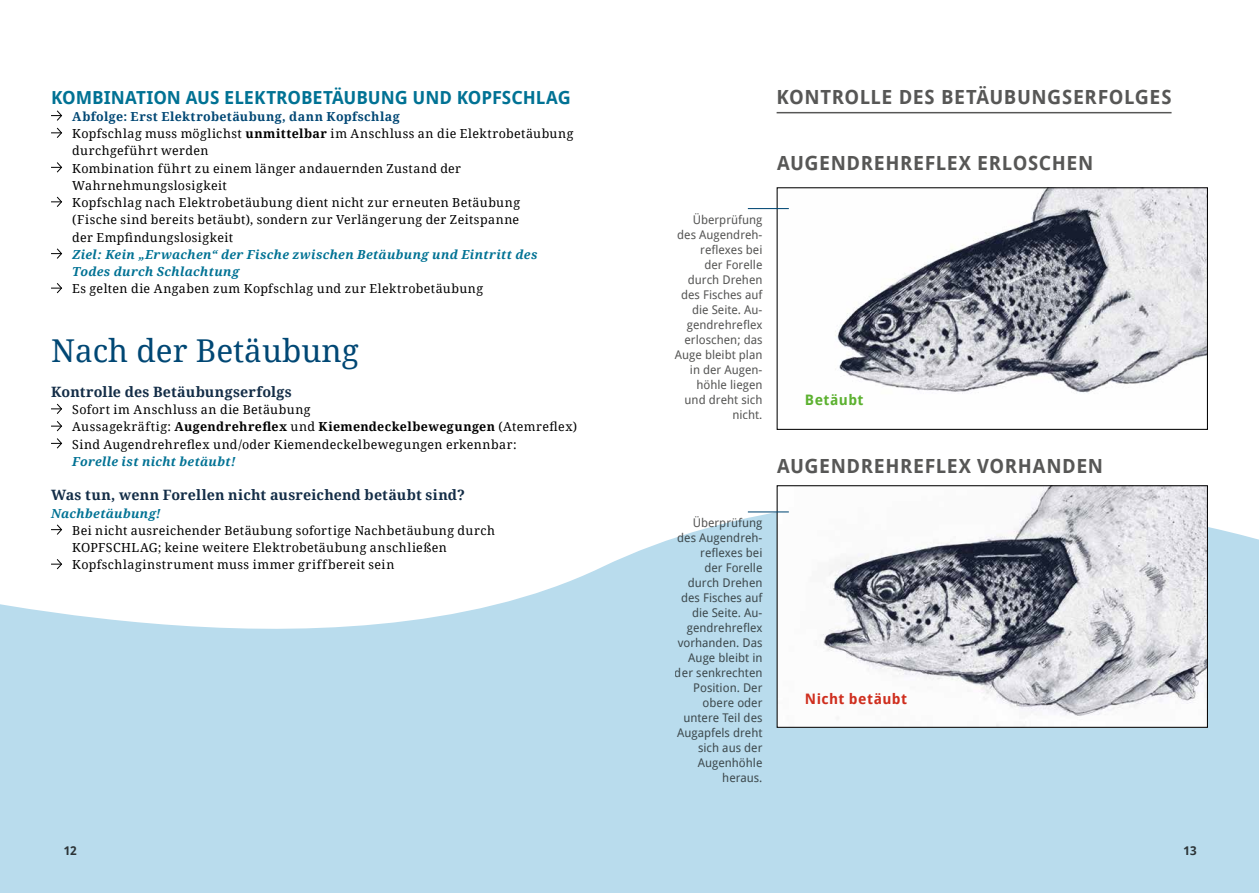
<style>
.page{position:relative;width:1259px;height:893px;background:#fff}
.page>*{position:absolute;margin:0;border:0;box-sizing:border-box;transform-origin:0 0}
.t1{font:31.5px "Droid Serif";color:#004774}
.t2{font:700 19.5px "Droid Sans";letter-spacing:.03em;color:#575756}
.t3{font:700 18px "Droid Sans";color:#007294}
.t4{font:700 14.4px "Droid Sans";letter-spacing:.03em;color:#cf2e1e}
.t5{font:700 14.4px "Droid Sans";letter-spacing:.035em;color:#5cb130}
.t6{font:700 14.25px "Droid Serif";letter-spacing:.01em;color:#132d47}
.t7{font:12.45px/17.2px "Droid Serif";letter-spacing:.03em;color:#000}
.t8{font:italic 700 12.45px/17.2px "Droid Serif";letter-spacing:.03em;color:#007294}
.t9{font:12px/15px "Droid Sans";color:#575756;text-align:right}
.t10{font:700 12px "Droid Sans";color:#3c3c3b}
.s1{font-weight:700;color:#004774}
.s2{font-weight:700}
</style>
<div class="page">
<svg style="left:0;top:511px;width:1259px;height:382px;fill:#b9dced"></svg>
<svg style="left:51px;top:110px;width:11px;height:28px"></svg>
<svg style="left:51px;top:162px;width:11px;height:11px"></svg>
<svg style="left:51px;top:196px;width:11px;height:11px"></svg>
<svg style="left:51px;top:248px;width:11px;height:11px"></svg>
<svg style="left:51px;top:283px;width:11px;height:11px"></svg>
<svg style="left:51px;top:403px;width:11px;height:46px"></svg>
<svg style="left:51px;top:523px;width:12px;height:13px"></svg>
<svg style="left:51px;top:558px;width:12px;height:12px"></svg>
<img style="left:778px;top:189px;width:428px;height:205px">
<div style="left:776px;top:187px;width:432px;height:243px;border:1px solid #000"></div>
<img style="left:778px;top:487px;width:428px;height:239px">
<div style="left:776px;top:485px;width:432px;height:243px;border:1px solid #000"></div>
<hr style="left:748px;top:208px;width:41px;height:1px;background:#004774">
<hr style="left:748px;top:511px;width:41px;height:1px;background:#004774">
<hr style="left:776px;top:112px;width:395px;height:1px;background:#575756">
<h3 class="t3" style="left:51px;top:84px;width:521px">KOMBINATION AUS ELEKTROBETÄUBUNG UND KOPFSCHLAG</h3>
<p class="t7" style="left:72px;top:107px;width:502px"><span class="s1">Abfolge: Erst Elektrobetäubung, dann Kopfschlag<br></span>Kopfschlag muss möglichst <span class="s2">unmittelbar</span> im Anschluss an die Elektrobetäubung durchgeführt werden<br>Kombination führt zu einem länger andauernden Zustand der Wahrnehmungslosigkeit<br>Kopfschlag nach Elektrobetäubung dient nicht zur erneuten Betäubung<br>(Fische sind bereits betäubt), sondern zur Verlängerung der Zeitspanne<br>der Empfindungslosigkeit</p>
<p class="t8" style="left:72px;top:245px;width:467px">Ziel: Kein „Erwachen“ der Fische zwischen Betäubung und Eintritt des<br>Todes durch Schlachtung</p>
<p class="t7" style="left:72px;top:280px;width:412px">Es gelten die Angaben zum Kopfschlag und zur Elektrobetäubung</p>
<h1 class="t1" style="left:51px;top:329px;width:309px">Nach der Betäubung</h1>
<p class="t6" style="left:51px;top:382px;width:242px">Kontrolle des Betäubungserfolgs</p>
<p class="t7" style="left:72px;top:401px;width:506px">Sofort im Anschluss an die Betäubung<br>Aussagekräftig: <span class="s2">Augendrehreflex</span> und <span class="s2">Kiemendeckelbewegungen</span> (Atemreflex)<br>Sind Augendrehreflex und/oder Kiemendeckelbewegungen erkennbar:</p>
<p class="t8" style="left:72px;top:452px;width:165px">Forelle ist nicht betäubt!</p>
<p class="t6" style="left:51px;top:485px;width:415px">Was tun, wenn Forellen nicht ausreichend betäubt sind?</p>
<p class="t8" style="left:51px;top:504px;width:111px">Nachbetäubung!</p>
<p class="t7" style="left:72px;top:521px;width:424px">Bei nicht ausreichender Betäubung sofortige Nachbetäubung durch<br>KOPFSCHLAG; keine weitere Elektrobetäubung anschließen<br>Kopfschlaginstrument muss immer griffbereit sein</p>
<h2 class="t2" style="left:776px;top:83px;width:396px">KONTROLLE DES BETÄUBUNGSERFOLGES</h2>
<h2 class="t2" style="left:777px;top:149px;width:318px">AUGENDREHREFLEX ERLOSCHEN</h2>
<p class="t9" style="left:675px;top:211px;width:89px">Überprüfung des Augendreh&shy;reflexes bei<br>der Forelle durch Drehen des Fisches auf die Seite. Au&shy;gendrehreflex erloschen; das<br>Auge bleibt plan in der Augen&shy;höhle liegen und dreht sich nicht.</p>
<p class="t5" style="left:805px;top:390px;width:60px">Betäubt</p>
<h2 class="t2" style="left:777px;top:452px;width:327px">AUGENDREHREFLEX VORHANDEN</h2>
<p class="t9" style="left:675px;top:515px;width:89px">Überprüfung des Augendreh&shy;reflexes bei<br>der Forelle durch Drehen des Fisches auf die Seite. Au&shy;gendrehreflex vorhanden. Das<br>Auge bleibt in der senkrechten<br>Position. Der obere oder untere Teil des<br>Augapfels dreht sich aus der<br>Augenhöhle heraus.</p>
<p class="t4" style="left:805px;top:688px;width:104px">Nicht betäubt</p>
<p class="t10" style="left:64px;top:842px;width:15px">12</p>
<p class="t10" style="left:1183px;top:842px;width:15px">13</p>
</div>
